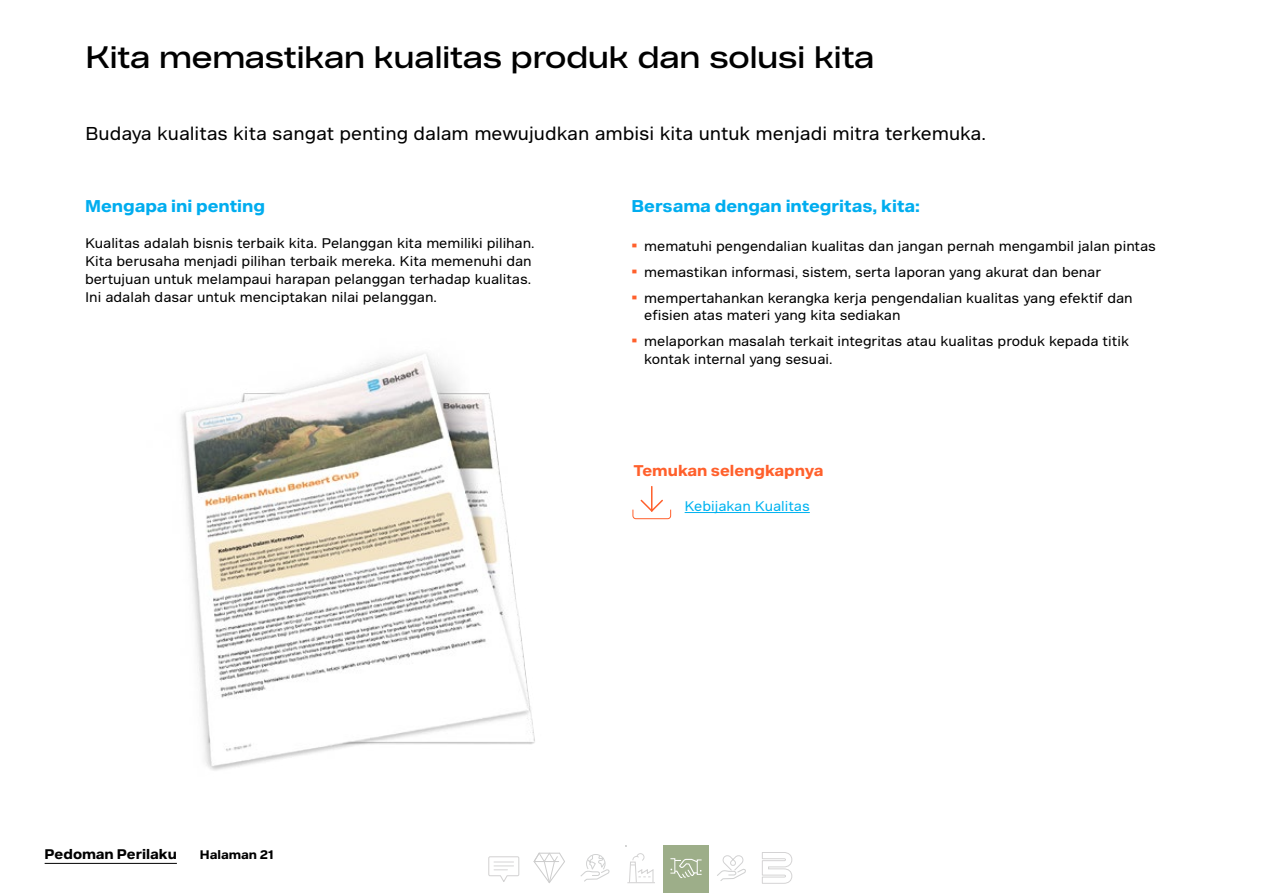
<style>
.page{position:relative;width:1263px;height:893px;background:#fff}
.page>*{position:absolute;margin:0;border:0;box-sizing:border-box;transform-origin:0 0}
.Title_X_X_-_Black_reg{font:30px "Bekaert Headline";color:#000}
.BRO_Intro_text{font:18px "Bekaert Text";color:#000}
.Subtitle_-_Cyan_Bold_pt_11{font:700 16.5px "Bekaert Text";color:#01adef}
.Subtitle_-_Orange_Bold_pt_10{font:700 15px "Bekaert Text";color:#ff602c}
.BRO_Body_text{font:13.5px/18px "Bekaert Text";color:#000}
.BRO_url{font:13.5px "Bekaert Text";color:#00b3f0}
.t1{font:700 13.5px "Bekaert Text";color:#000}
.t2{font:700 12px "Bekaert Text";color:#000}
.s1{font-weight:700;font-size:16.5px;color:#ff602c}
</style>
<div class="page">
<img style="left:180px;top:353px;width:355px;height:418px">
<hr style="left:685px;top:512px;width:125px;height:1px;background:#00b3f0">
<svg style="left:632px;top:486px;width:39px;height:33px"></svg>
<svg style="left:488px;top:856px;width:32px;height:26px"></svg>
<svg style="left:533px;top:852px;width:32px;height:31px"></svg>
<svg style="left:627px;top:853px;width:28px;height:31px"></svg>
<svg style="left:717px;top:855px;width:29px;height:26px"></svg>
<svg style="left:762px;top:852px;width:30px;height:32px"></svg>
<svg style="left:580px;top:854px;width:30px;height:28px"></svg>
<div style="left:663px;top:845px;width:46px;height:48px;background:#9dae89"></div>
<svg style="left:670px;top:858px;width:32px;height:20px"></svg>
<hr style="left:45px;top:863px;width:132px;height:1px;background:#000">
<p class="Title_X_X_-_Black_reg" style="left:85px;top:38px;width:791px">Kita memastikan kualitas produk dan solusi kita</p>
<p class="BRO_Intro_text" style="left:85px;top:122px;width:902px">Budaya kualitas kita sangat penting dalam mewujudkan ambisi kita untuk menjadi mitra terkemuka.</p>
<p class="Subtitle_-_Cyan_Bold_pt_11" style="left:85px;top:195px;width:181px">Mengapa ini penting</p>
<p class="BRO_Body_text" style="left:85px;top:234px;width:451px">Kualitas adalah bisnis terbaik kita. Pelanggan kita memiliki pilihan.<br>Kita berusaha menjadi pilihan terbaik mereka. Kita memenuhi dan bertujuan untuk melampaui harapan pelanggan terhadap kualitas.<br>Ini adalah dasar untuk menciptakan nilai pelanggan.</p>
<p class="Subtitle_-_Cyan_Bold_pt_11" style="left:631px;top:195px;width:290px">Bersama dengan integritas, kita:</p>
<p class="BRO_Body_text" style="left:631px;top:237px;width:526px"><span class="s1">•</span> mematuhi pengendalian kualitas dan jangan pernah mengambil jalan pintas</p>
<p class="BRO_Body_text" style="left:631px;top:263px;width:471px"><span class="s1">•</span> memastikan informasi, sistem, serta laporan yang akurat dan benar</p>
<p class="BRO_Body_text" style="left:644px;top:289px;width:490px;line-height:17.5px;text-indent:-13px"><span class="s1">•</span> mempertahankan kerangka kerja pengendalian kualitas yang efektif dan efisien atas materi yang kita sediakan</p>
<p class="BRO_Body_text" style="left:644px;top:333px;width:486px;line-height:17.5px;text-indent:-13px"><span class="s1">•</span> melaporkan masalah terkait integritas atau kualitas produk kepada titik kontak internal yang sesuai.</p>
<p class="Subtitle_-_Orange_Bold_pt_10" style="left:634px;top:461px;width:191px">Temukan selengkapnya</p>
<p class="BRO_url" style="left:685px;top:498px;width:127px">Kebijakan Kualitas</p>
<p class="t1" style="left:45px;top:845px;width:134px">Pedoman Perilaku</p>
<p class="t2" style="left:200px;top:847px;width:75px">Halaman 21</p>
</div>
